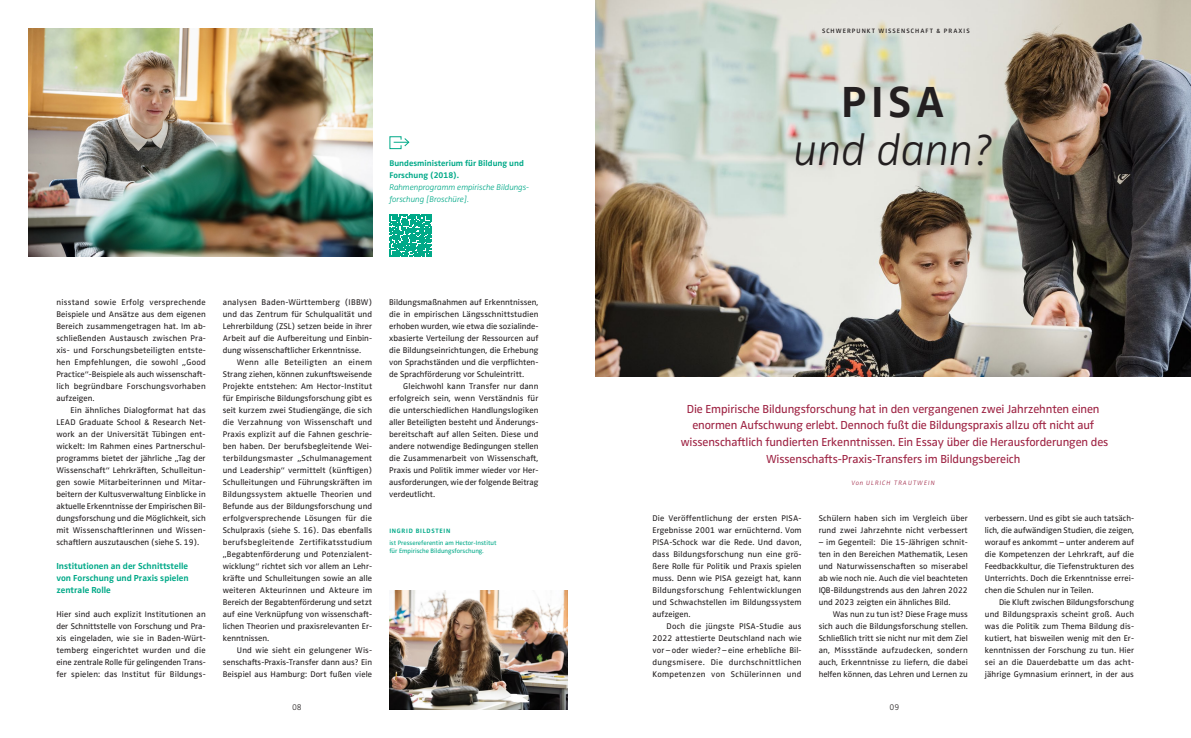
<style>
.page{position:relative;width:1191px;height:738px;background:#fff}
.page>*{position:absolute;margin:0;border:0;box-sizing:border-box;transform-origin:0 0}
.t1{font:italic 300 45px "Zwo OT";color:#231f20}
.t2{font:700 45px "Zwo OT";color:#231f20}
.t3{font:12px/16.8px "Zwo OT";letter-spacing:-.01em;color:#9e2343;text-align:center}
.t4{font:700 9px/12px "Zwo OT";color:#00a988;text-align:justify}
.t5{font:8.5px/12px "Zwo OT";letter-spacing:.005em;color:#231f20;text-align:justify}
.t6{font:italic 300 8.5px/12px "Zwo OT";letter-spacing:-.01em;color:#00a988}
.t7{font:700 8.5px/12px "Zwo OT";color:#00a988}
.t8{font:300 8.5px "Zwo OT";color:#231f20}
.t9{font:6.5px/8px "Zwo OT";color:#00a988}
.t10{font:600 6.5px "Zwo OT";letter-spacing:.16em;color:#231f20}
.t11{font:italic 300 6.5px "Zwo OT";letter-spacing:.16em;color:#9e2343}
.t12{font:700 6.5px "Zwo OT";letter-spacing:.11em;color:#00a988}
</style>
<div class="page">
<img style="left:595px;top:0;width:596px;height:376px">
<svg style="left:389px;top:136px;width:21px;height:13px"></svg>
<img style="left:28px;top:28px;width:344px;height:228px">
<img style="left:389px;top:590px;width:178px;height:118px">
<svg style="left:390px;top:214px;width:42px;height:42px"></svg>
<p class="t7" style="left:389px;top:157px;width:136px">Bundesministerium für Bildung und<br>Forschung (2018).</p>
<p class="t6" style="left:389px;top:181px;width:141px">Rahmenprogramm empirische Bildungs&shy;forschung [Broschüre].</p>
<p class="t10" style="left:822px;top:27px;width:149px">SCHWERPUNKT WISSENSCHAFT &amp; PRAXIS</p>
<h1 class="t2" style="left:841px;top:76px;width:105px">PISA</h1>
<h1 class="t1" style="left:793px;top:124px;width:201px">und dann?</h1>
<p class="t5" style="left:56px;top:296px;width:151px">nisstand sowie Erfolg versprechende Beispiele und Ansätze aus dem eigenen Bereich zusammengetragen hat. Im ab&shy;schließenden Austausch zwischen Pra&shy;xis- und Forschungsbeteiligten entste&shy;hen Empfehlungen, die sowohl „Good Practice“-Beispiele als auch wissenschaft&shy;lich begründbare Forschungsvorhaben aufzeigen.</p>
<p class="t5" style="left:56px;top:404px;width:151px;text-indent:14px">Ein ähnliches Dialogformat hat das LEAD Graduate School &amp; Research Net&shy;work an der Universität Tübingen ent&shy;wickelt: Im Rahmen eines Partnerschul&shy;programms bietet der jährliche „Tag der Wissenschaft“ Lehrkräften, Schulleitun&shy;gen sowie Mitarbeiterinnen und Mitar&shy;beitern der Kultusverwaltung Einblicke in aktuelle Erkenntnisse der Empirischen Bil&shy;dungsforschung und die Möglichkeit, sich mit Wissenschaftlerinnen und Wissen&shy;schaftlern auszutauschen (siehe S. 19).</p>
<p class="t4" style="left:56px;top:560px;width:134px">Institutionen an der Schnittstelle von Forschung und Praxis spielen zentrale Rolle</p>
<p class="t5" style="left:56px;top:608px;width:151px">Hier sind auch explizit Institutionen an der Schnittstelle von Forschung und Pra&shy;xis eingeladen, wie sie in Baden-Würt&shy;temberg eingerichtet wurden und die eine zentrale Rolle für gelingenden Trans&shy;fer spielen: das Institut für Bildungs-</p>
<p class="t5" style="left:223px;top:296px;width:151px">analysen Baden-Württemberg (IBBW) und das Zentrum für Schulqualität und Lehrerbildung (ZSL) setzen beide in ihrer Arbeit auf die Aufbereitung und Einbin&shy;dung wissenschaftlicher Erkenntnisse.</p>
<p class="t5" style="left:223px;top:356px;width:151px;text-indent:14px">Wenn alle Beteiligten an einem Strang ziehen, können zukunftsweisende Projekte entstehen: Am Hector-Institut für Empirische Bildungsforschung gibt es seit kurzem zwei Studiengänge, die sich die Verzahnung von Wissenschaft und Praxis explizit auf die Fahnen geschrie&shy;ben haben. Der berufsbegleitende Wei&shy;terbildungsmaster „Schulmanagement und Leadership“ vermittelt (künftigen)<br>Schulleitungen und Führungskräften im Bildungssystem aktuelle Theorien und Befunde aus der Bildungsforschung und erfolgversprechende Lösungen für die Schulpraxis (siehe S. 16). Das ebenfalls berufsbegleitende Zertifikatsstudium „Begabtenförderung und Potenzialent&shy;wicklung“ richtet sich vor allem an Lehr&shy;kräfte und Schulleitungen sowie an alle weiteren Akteurinnen und Akteure im Bereich der Begabtenförderung und setzt auf eine Verknüpfung von wissenschaft&shy;lichen Theorien und praxisrelevanten Er&shy;kenntnissen.</p>
<p class="t5" style="left:223px;top:644px;width:151px;text-indent:14px">Und wie sieht ein gelungener Wis&shy;senschafts-Praxis-Transfer dann aus? Ein Beispiel aus Hamburg: Dort fußen viele</p>
<p class="t5" style="left:389px;top:296px;width:151px">Bildungsmaßnahmen auf Erkenntnissen, die in empirischen Längsschnittstudien erhoben wurden, wie etwa die sozialinde&shy;xbasierte Verteilung der Ressourcen auf die Bildungseinrichtungen, die Erhebung von Sprachständen und die verpflichten&shy;de Sprachförderung vor Schuleintritt.</p>
<p class="t5" style="left:389px;top:380px;width:151px;text-indent:14px">Gleichwohl kann Transfer nur dann erfolgreich sein, wenn Verständnis für die unterschiedlichen Handlungslogiken aller Beteiligten besteht und Änderungs&shy;bereitschaft auf allen Seiten. Diese und andere notwendige Bedingungen stellen die Zusammenarbeit von Wissenschaft, Praxis und Politik immer wieder vor Her&shy;ausforderungen, wie der folgende Beitrag verdeutlicht.</p>
<p class="t12" style="left:389px;top:526px;width:63px">INGRID BILDSTEIN</p>
<p class="t9" style="left:389px;top:538px;width:109px">ist Pressereferentin am Hector-Institut für Empirische Bildungsforschung.</p>
<p class="t3" style="left:680px;top:400px;width:429px">Die Empirische Bildungsforschung hat in den vergangenen zwei Jahrzehnten einen enormen Aufschwung erlebt. Dennoch fußt die Bildungspraxis allzu oft nicht auf wissenschaftlich fundierten Erkenntnissen. Ein Essay über die Herausforderungen des Wissenschafts-Praxis-Transfers im Bildungsbereich</p>
<p class="t11" style="left:851px;top:479px;width:85px">Von ULRICH TRAUTWEIN</p>
<p class="t5" style="left:652px;top:512px;width:151px">Die Veröffentlichung der ersten PISA-Ergebnisse 2001 war ernüchternd. Vom PISA-Schock war die Rede. Und davon, dass Bildungsforschung nun eine grö&shy;ßere Rolle für Politik und Praxis spielen muss. Denn wie PISA gezeigt hat, kann Bildungsforschung Fehlentwicklungen und Schwachstellen im Bildungssystem aufzeigen.</p>
<p class="t5" style="left:652px;top:620px;width:151px;text-indent:14px">Doch die jüngste PISA-Studie aus 2022 attestierte Deutschland nach wie vor – oder wieder? – eine erhebliche Bil&shy;dungsmisere. Die durchschnittlichen Kompetenzen von Schülerinnen und</p>
<p class="t5" style="left:818px;top:512px;width:151px">Schülern haben sich im Vergleich über rund zwei Jahrzehnte nicht verbessert</p>
<p class="t5" style="left:818px;top:536px;width:151px">– im Gegenteil: Die 15-Jährigen schnit&shy;ten in den Bereichen Mathematik, Lesen und Naturwissenschaften so miserabel ab wie noch nie. Auch die viel beachteten IQB-Bildungstrends aus den Jahren 2022 und 2023 zeigten ein ähnliches Bild.</p>
<p class="t5" style="left:818px;top:608px;width:151px;text-indent:14px">Was nun zu tun ist? Diese Frage muss sich auch die Bildungsforschung stellen.<br>Schließlich tritt sie nicht nur mit dem Ziel an, Missstände aufzudecken, sondern auch, Erkenntnisse zu liefern, die dabei helfen können, das Lehren und Lernen zu</p>
<p class="t5" style="left:984px;top:512px;width:151px">verbessern. Und es gibt sie auch tatsäch&shy;lich, die aufwändigen Studien, die zeigen, worauf es ankommt – unter anderem auf die Kompetenzen der Lehrkraft, auf die Feedbackkultur, die Tiefenstrukturen des Unterrichts. Doch die Erkenntnisse errei&shy;chen die Schulen nur in Teilen.</p>
<p class="t5" style="left:984px;top:596px;width:151px;text-indent:14px">Die Kluft zwischen Bildungsforschung und Bildungspraxis scheint groß. Auch was die Politik zum Thema Bildung dis&shy;kutiert, hat bisweilen wenig mit den Er&shy;kenntnissen der Forschung zu tun. Hier sei an die Dauerdebatte um das acht&shy;jährige Gymnasium erinnert, in der aus</p>
<p class="t8" style="left:292px;top:701px;width:11px">08</p>
<p class="t8" style="left:889px;top:701px;width:11px">09</p>
</div>
